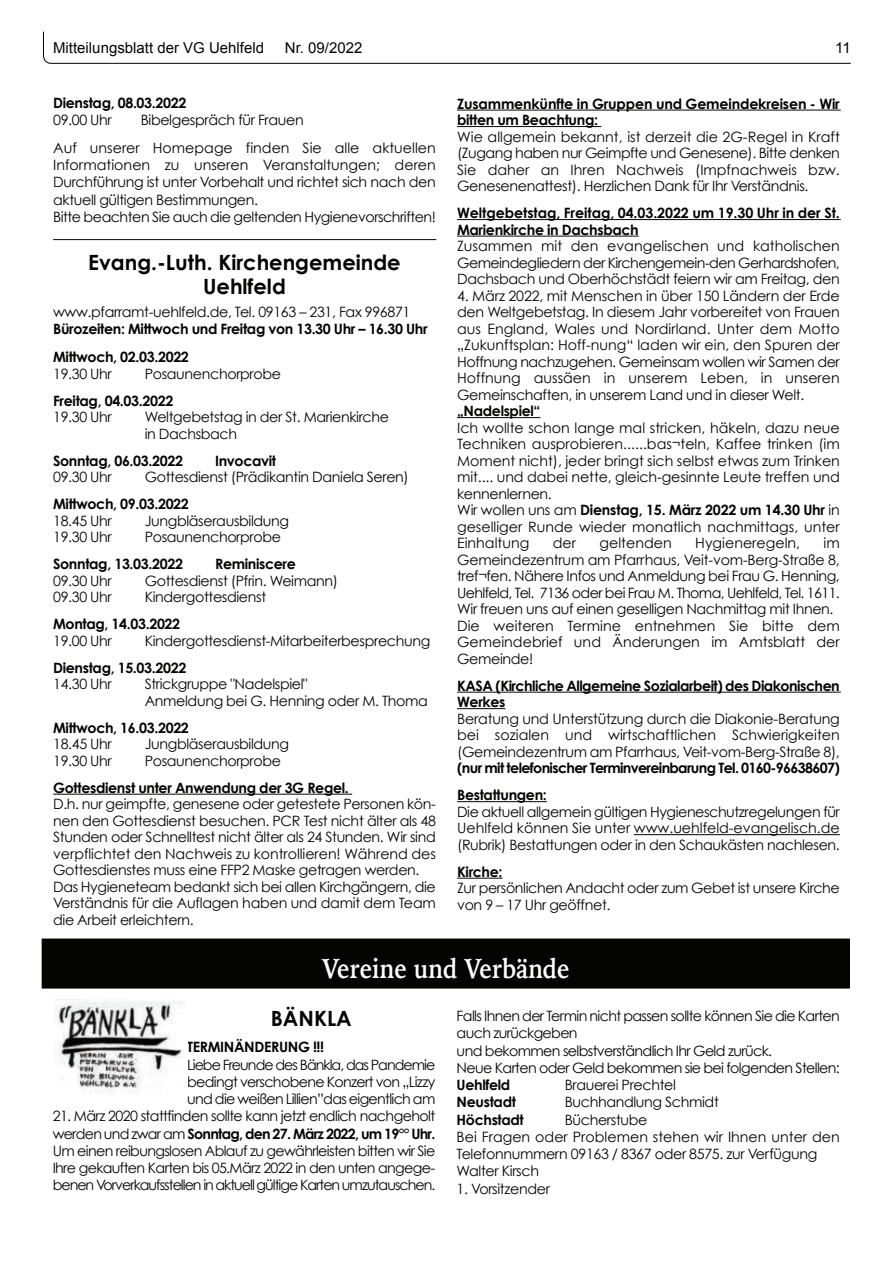
<style>
.page{position:relative;width:893px;height:1263px;background:#fff}
.page>*{position:absolute;margin:0;border:0;box-sizing:border-box;transform-origin:0 0}
.t1{font:700 27.3px "Iowan Old Style";color:#fff;scale:.86 1}
.t2{font:700 21px/24px "Century Gothic";color:#040503;text-align:center}
.t3{font:15px "Arial";color:#040503}
.t4{font:14.25px/16.5px "Century Gothic";letter-spacing:-.025em;color:#040503}
.t5{font:700 14.25px/16.5px "Century Gothic";letter-spacing:-.025em;color:#040503}
.t6{font:14.25px/16.5px "Century Gothic";color:#040503}
.t7{font:14.25px/17.2px "Century Gothic";letter-spacing:-.045em;color:#040503}
.t8{font:700 14.25px/16.5px "Century Gothic";letter-spacing:-.005em;color:#040503}
.t9{font:700 14.25px/27px "Century Gothic";letter-spacing:-.045em;color:#040503}
.s1{font-weight:700}
</style>
<div class="page">
<svg style="left:43px;top:31px;width:808px;height:33px"></svg>
<hr style="left:53px;top:239px;width:383px;height:1px;background:#040503">
<hr style="left:53px;top:794px;width:299px;height:1px;background:#040503">
<hr style="left:457px;top:110px;width:383px;height:1px;background:#040503">
<hr style="left:457px;top:126px;width:144px;height:1px;background:#040503">
<hr style="left:457px;top:219px;width:383px;height:1px;background:#040503">
<hr style="left:457px;top:236px;width:182px;height:1px;background:#040503">
<hr style="left:457px;top:417px;width:83px;height:1px;background:#040503">
<hr style="left:457px;top:692px;width:383px;height:1px;background:#040503">
<hr style="left:457px;top:708px;width:48px;height:1px;background:#040503">
<hr style="left:457px;top:801px;width:90px;height:1px;background:#040503">
<hr style="left:634px;top:834px;width:206px;height:1px;background:#040503">
<hr style="left:457px;top:878px;width:46px;height:1px;background:#040503">
<div style="left:42px;top:939px;width:807px;height:49px;background:#040503"></div>
<img style="left:55px;top:999px;width:130px;height:95px">
<p class="t3" style="left:53px;top:42px;width:212px">Mitteilungsblatt der VG Uehlfeld</p>
<p class="t3" style="left:285px;top:42px;width:79px">Nr. 09/2022</p>
<p class="t3" style="left:835px;top:42px;width:17px">11</p>
<p class="t5" style="left:53px;top:96px;width:135px">Dienstag, 08.03.2022</p>
<p class="t4" style="left:53px;top:113px;width:60px">09.00 Uhr</p>
<p class="t6" style="left:53px;top:107px;width:384px;line-height:27.8px;text-indent:88px">Bibelgespräch für Frauen<br>Auf unserer Homepage finden Sie alle aktuellen</p>
<p class="t4" style="left:53px;top:157px;width:384px;line-height:17.2px">Informationen zu unseren Veranstaltungen; deren Durchführung ist unter Vorbehalt und richtet sich nach den aktuell gültigen Bestimmungen.<br>Bitte beachten Sie auch die geltenden Hygienevorschriften!</p>
<h2 class="t2" style="left:88px;top:252px;width:314px">Evang.-Luth. Kirchengemeinde<br>Uehlfeld</h2>
<p class="t4" style="left:53px;top:305px;width:359px">www.pfarramt-uehlfeld.de, Tel. 09163 – 231, Fax 996871</p>
<p class="t5" style="left:53px;top:316px;width:376px;line-height:27.8px">Bürozeiten: Mittwoch und Freitag von 13.30 Uhr – 16.30 Uhr<br>Mittwoch, 02.03.2022</p>
<p class="t4" style="left:53px;top:366px;width:60px">19.30 Uhr</p>
<p class="t4" style="left:145px;top:366px;width:138px">Posaunenchorprobe</p>
<p class="t5" style="left:53px;top:393px;width:122px">Freitag, 04.03.2022</p>
<p class="t4" style="left:53px;top:410px;width:60px">19.30 Uhr</p>
<p class="t4" style="left:145px;top:410px;width:246px">Weltgebetstag in der St. Marienkirche in Dachsbach</p>
<p class="t5" style="left:53px;top:453px;width:131px">Sonntag, 06.03.2022</p>
<p class="t5" style="left:215px;top:453px;width:62px">Invocavit</p>
<p class="t4" style="left:53px;top:470px;width:60px">09.30 Uhr</p>
<p class="t4" style="left:145px;top:470px;width:266px">Gottesdienst (Prädikantin Daniela Seren)</p>
<p class="t5" style="left:53px;top:497px;width:137px">Mittwoch, 09.03.2022</p>
<p class="t4" style="left:53px;top:513px;width:60px">18.45 Uhr</p>
<p class="t4" style="left:145px;top:513px;width:146px">Jungbläserausbildung</p>
<p class="t4" style="left:53px;top:530px;width:60px">19.30 Uhr</p>
<p class="t4" style="left:145px;top:530px;width:138px">Posaunenchorprobe</p>
<p class="t5" style="left:53px;top:557px;width:131px">Sonntag, 13.03.2022</p>
<p class="t5" style="left:215px;top:557px;width:82px">Reminiscere</p>
<p class="t4" style="left:53px;top:573px;width:60px">09.30 Uhr</p>
<p class="t4" style="left:145px;top:573px;width:195px">Gottesdienst (Pfrin. Weimann)</p>
<p class="t4" style="left:53px;top:590px;width:60px">09.30 Uhr</p>
<p class="t4" style="left:145px;top:590px;width:123px">Kindergottesdienst</p>
<p class="t5" style="left:53px;top:617px;width:129px">Montag, 14.03.2022</p>
<p class="t4" style="left:53px;top:633px;width:60px">19.00 Uhr</p>
<p class="t4" style="left:145px;top:633px;width:287px">Kindergottesdienst-Mitarbeiterbesprechung</p>
<p class="t5" style="left:53px;top:660px;width:135px">Dienstag, 15.03.2022</p>
<p class="t4" style="left:53px;top:677px;width:60px">14.30 Uhr</p>
<p class="t4" style="left:145px;top:677px;width:285px">Strickgruppe "Nadelspiel"<br>Anmeldung bei G. Henning oder M. Thoma</p>
<p class="t5" style="left:53px;top:720px;width:137px">Mittwoch, 16.03.2022</p>
<p class="t4" style="left:53px;top:737px;width:60px">18.45 Uhr</p>
<p class="t4" style="left:145px;top:737px;width:146px">Jungbläserausbildung</p>
<p class="t4" style="left:53px;top:753px;width:60px">19.30 Uhr</p>
<p class="t4" style="left:145px;top:753px;width:138px">Posaunenchorprobe</p>
<p class="t5" style="left:53px;top:780px;width:297px">Gottesdienst unter Anwendung der 3G Regel.</p>
<p class="t4" style="left:53px;top:797px;width:384px">D.h. nur geimpfte, genesene oder getestete Personen kön&shy;nen den Gottesdienst besuchen. PCR Test nicht älter als 48<br>Stunden oder Schnelltest nicht älter als 24 Stunden. Wir sind verpflichtet den Nachweis zu kontrollieren! Während des Gottesdienstes muss eine FFP2 Maske getragen werden.<br>Das Hygieneteam bedankt sich bei allen Kirchgängern, die Verständnis für die Auflagen haben und damit dem Team die Arbeit erleichtern.</p>
<p class="t5" style="left:457px;top:96px;width:384px">Zusammenkünfte in Gruppen und Gemeindekreisen - Wir bitten um Beachtung:</p>
<p class="t4" style="left:457px;top:129px;width:384px;text-align:justify">Wie allgemein bekannt, ist derzeit die 2G-Regel in Kraft (Zugang haben nur Geimpfte und Genesene). Bitte denken Sie daher an Ihren Nachweis (Impfnachweis bzw.<br>Genesenenattest). Herzlichen Dank für Ihr Verständnis.</p>
<p class="t8" style="left:457px;top:206px;width:384px">Weltgebetstag, Freitag, 04.03.2022 um 19.30 Uhr in der St.<br>Marienkirche in Dachsbach</p>
<p class="t4" style="left:457px;top:239px;width:384px;text-align:justify">Zusammen mit den evangelischen und katholischen Gemeindegliedern der Kirchengemein-den Gerhardshofen, Dachsbach und Oberhöchstädt feiern wir am Freitag, den</p>
<p class="t4" style="left:457px;top:288px;width:384px;text-align:justify">4. März 2022, mit Menschen in über 150 Ländern der Erde den Weltgebetstag. In diesem Jahr vorbereitet von Frauen aus England, Wales und Nordirland. Unter dem Motto „Zukunftsplan: Hoff-nung“ laden wir ein, den Spuren der Hoffnung nachzugehen. Gemeinsam wollen wir Samen der Hoffnung aussäen in unserem Leben, in unseren Gemeinschaften, in unserem Land und in dieser Welt.</p>
<p class="t5" style="left:457px;top:404px;width:85px">„Nadelspiel“</p>
<p class="t6" style="left:457px;top:420px;width:384px">Ich wollte schon lange mal stricken, häkeln, dazu neue Techniken ausprobieren......bas¬teln, Kaffee trinken (im Moment nicht), jeder bringt sich selbst etwas zum Trinken mit.... und dabei nette, gleich-gesinnte Leute treffen und kennenlernen.<br>Wir wollen uns am <span class="s1">Dienstag, 15. März 2022 um 14.30 Uhr</span> in geselliger Runde wieder monatlich nachmittags, unter Einhaltung</p>
<p class="t4" style="left:457px;top:536px;width:384px;text-indent:366px">im Gemeindezentrum am Pfarrhaus, Veit-vom-Berg-Straße 8, tref¬fen. Nähere Infos und Anmeldung bei Frau G. Henning, Uehlfeld, Tel. 7136 oder bei Frau M. Thoma, Uehlfeld, Tel. 1611.<br>Wir freuen uns auf einen geselligen Nachmittag mit Ihnen.<br>Die weiteren Termine entnehmen Sie bitte dem Gemeindebrief und Änderungen im Amtsblatt der Gemeinde!</p>
<p class="t5" style="left:457px;top:678px;width:384px">KASA (Kirchliche Allgemeine Sozialarbeit) des Diakonischen<br>Werkes</p>
<p class="t4" style="left:457px;top:711px;width:384px;text-align:justify">Beratung und Unterstützung durch die Diakonie-Beratung bei sozialen und wirtschaftlichen Schwierigkeiten (Gemeindezentrum am Pfarrhaus, Veit-vom-Berg-Straße 8),</p>
<p class="t9" style="left:457px;top:755px;width:384px">(nur mit telefonischer Terminvereinbarung Tel. 0160-96638607)<br>Bestattungen:</p>
<p class="t4" style="left:457px;top:804px;width:384px;text-align:justify">Die aktuell allgemein gültigen Hygieneschutzregelungen für Uehlfeld können Sie unter www.uehlfeld-evangelisch.de (Rubrik) Bestattungen oder in den Schaukästen nachlesen.</p>
<p class="t5" style="left:457px;top:864px;width:47px">Kirche:</p>
<p class="t4" style="left:457px;top:881px;width:384px">Zur persönlichen Andacht oder zum Gebet ist unsere Kirche von 9 – 17 Uhr geöffnet.</p>
<p class="t4" style="left:553px;top:536px;width:25px">der</p>
<p class="t6" style="left:600px;top:536px;width:74px">geltenden</p>
<p class="t6" style="left:695px;top:536px;width:106px">Hygieneregeln,</p>
<h1 class="t1" style="left:322px;top:958px;width:289px">Vereine und Verbände</h1>
<h2 class="t2" style="left:271px;top:1008px;width:83px">BÄNKLA</h2>
<p class="t5" style="left:187px;top:1040px;width:139px">TERMINÄNDERUNG !!!</p>
<p class="t4" style="left:187px;top:1057px;width:250px;line-height:17.2px;text-align:justify">Liebe Freunde des Bänkla, das Pandemie bedingt verschobene Konzert von „Lizzy und die weißen Lillien”das eigentlich am</p>
<p class="t4" style="left:53px;top:1109px;width:384px;line-height:17.2px;text-align:justify">21. März 2020 stattfinden sollte kann jetzt endlich nachgeholt werden und zwar am <span class="s1">Sonntag, den 27. März 2022, um 19°° Uhr.<br></span>Um einen reibungslosen Ablauf zu gewährleisten bitten wir Sie Ihre gekauften Karten bis 05.März 2022 in den unten angege&shy;benen Vorverkaufsstellen in aktuell gültige Karten umzutauschen.</p>
<p class="t7" style="left:457px;top:1008px;width:385px">Falls Ihnen der Termin nicht passen sollte können Sie die Karten auch zurückgeben<br>und bekommen selbstverständlich Ihr Geld zurück.<br>Neue Karten oder Geld bekommen sie bei folgenden Stellen:</p>
<p class="t5" style="left:457px;top:1078px;width:55px">Uehlfeld</p>
<p class="t4" style="left:565px;top:1078px;width:113px">Brauerei Prechtel</p>
<p class="t5" style="left:457px;top:1095px;width:61px">Neustadt</p>
<p class="t4" style="left:565px;top:1095px;width:156px">Buchhandlung Schmidt</p>
<p class="t5" style="left:457px;top:1112px;width:69px">Höchstadt</p>
<p class="t4" style="left:457px;top:1112px;width:385px;line-height:17.2px;text-indent:108px">Bücherstube<br>Bei Fragen oder Problemen stehen wir Ihnen unter den Telefonnummern 09163 / 8367 oder 8575. zur Verfügung Walter Kirsch</p>
<p class="t4" style="left:457px;top:1181px;width:95px">1. Vorsitzender</p>
</div>
